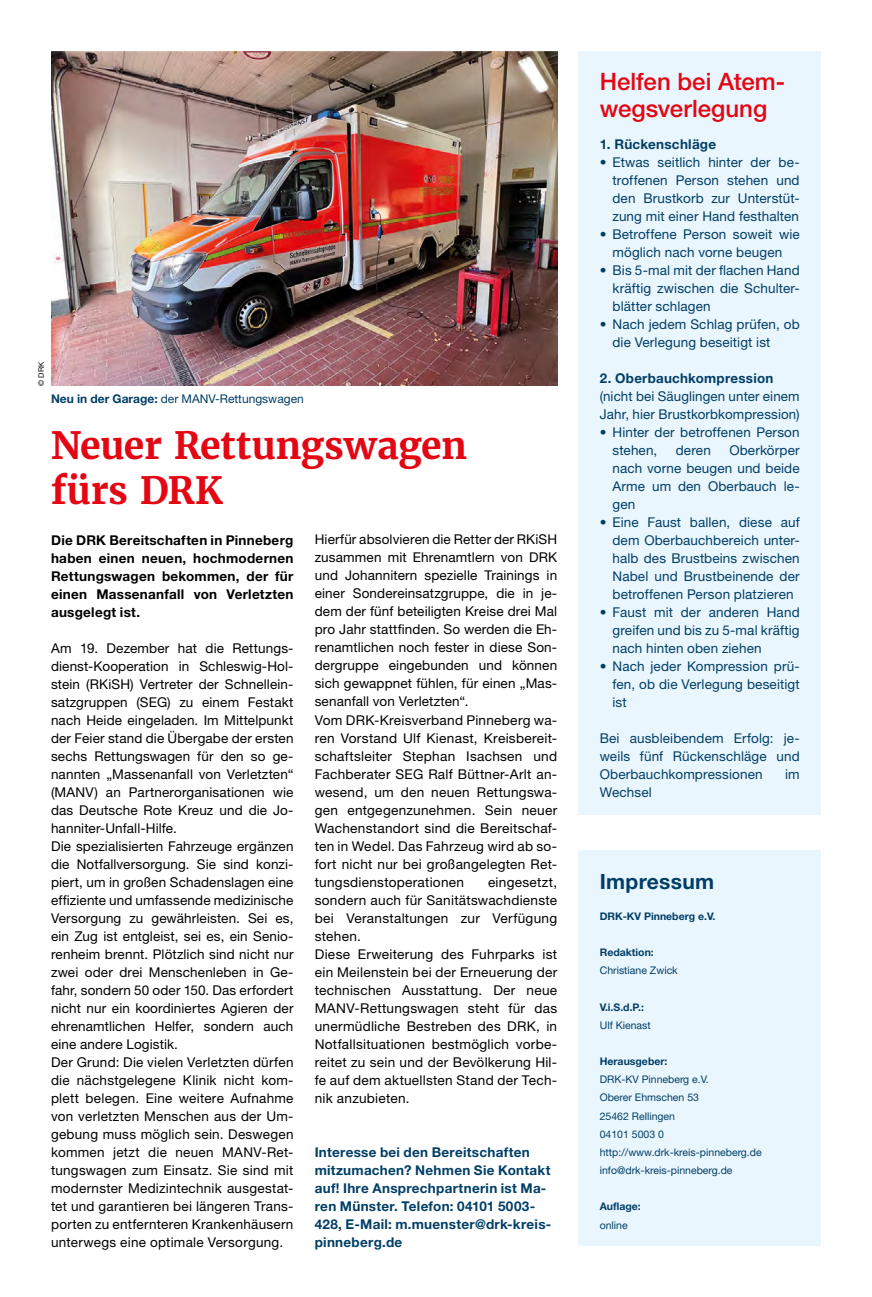
<style>
.page{position:relative;width:872px;height:1297px;background:#fff}
.page>*{position:absolute;margin:0;border:0;box-sizing:border-box;transform-origin:0 0}
.t1{font:700 37.5px/45px "Merriweather";letter-spacing:-.01em;color:#e30613}
.t2{font:500 24px/27px "Helvetica Neue LT Pro";color:#e30613}
.t3{font:700 21px "Helvetica Neue LT Pro";letter-spacing:.015em;color:#003e66}
.t4{font:13.5px/18px "Helvetica Neue LT Pro";letter-spacing:.015em;color:#000}
.t5{font:13.5px/18px "Helvetica Neue LT Pro";letter-spacing:.01em;color:#003e66;text-align:justify}
.t6{font:700 13.5px/18px "Helvetica Neue LT Pro";letter-spacing:.02em;color:#003e66}
.t7{font:700 13.5px/18px "Helvetica Neue LT Pro";letter-spacing:.02em;color:#000;text-align:justify}
.t8{font:12px "Helvetica Neue LT Pro";color:#003e66}
.t9{font:10.5px/18.1px "Helvetica Neue LT Pro";color:#003e66}
.t10{font:700 10.5px "Helvetica Neue LT Pro";color:#003e66}
.t11{font:7.5px "Helvetica Neue LT Pro";color:#000}
.s1{font-weight:700}
</style>
<div class="page">
<img style="left:51px;top:52px;width:506px;height:334px">
<div style="left:578px;top:851px;width:243px;height:395px;background:#eaf6fe"></div>
<div style="left:578px;top:51px;width:243px;height:764px;background:#eaf6fe"></div>
<p class="t11" style="left:37px;top:386px;width:25px;rotate:-90deg">© DRK</p>
<p class="t8" style="left:51px;top:392px;width:254px"><span class="s1">Neu in der Garage:</span> der MANV-Rettungswagen</p>
<h1 class="t1" style="left:51px;top:423px;width:418px">Neuer Rettungswagen fürs DRK</h1>
<p class="t7" style="left:51px;top:530px;width:244px">Die DRK Bereitschaften in Pinneberg haben einen neuen, hochmodernen Rettungswagen bekommen, der für einen Massenanfall von Verletzten ausgelegt ist.</p>
<p class="t4" style="left:51px;top:638px;width:244px">Am 19. Dezember hat die Rettungs&shy;dienst-Kooperation in Schleswig-Hol&shy;stein (RKiSH) Vertreter der Schnellein&shy;satzgruppen (SEG) zu einem Festakt nach Heide eingeladen. Im Mittelpunkt der Feier stand die Übergabe der ersten sechs Rettungswagen für den so ge&shy;nannten „Massenanfall von Verletzten“ (MANV) an Partnerorganisationen wie das Deutsche Rote Kreuz und die Jo&shy;hanniter-Unfall-Hilfe.<br>Die spezialisierten Fahrzeuge ergänzen die Notfallversorgung. Sie sind konzi&shy;piert, um in großen Schadenslagen eine effiziente und umfassende medizinische Versorgung zu gewährleisten. Sei es, ein Zug ist entgleist, sei es, ein Senio&shy;renheim brennt. Plötzlich sind nicht nur zwei oder drei Menschenleben in Ge&shy;fahr, sondern 50 oder 150. Das erfordert nicht nur ein koordiniertes Agieren der ehrenamtlichen Helfer, sondern auch eine andere Logistik.<br>Der Grund: Die vielen Verletzten dürfen die nächstgelegene Klinik nicht kom&shy;plett belegen. Eine weitere Aufnahme von verletzten Menschen aus der Um&shy;gebung muss möglich sein. Deswegen kommen jetzt die neuen MANV-Ret&shy;tungswagen zum Einsatz. Sie sind mit modernster Medizintechnik ausgestat&shy;tet und garantieren bei längeren Trans&shy;porten zu entfernteren Krankenhäusern unterwegs eine optimale Versorgung.</p>
<p class="t4" style="left:315px;top:530px;width:244px">Hierfür absolvieren die Retter der RKiSH zusammen mit Ehrenamtlern von DRK und Johannitern spezielle Trainings in einer Sondereinsatzgruppe, die in je&shy;dem der fünf beteiligten Kreise drei Mal pro Jahr stattfinden. So werden die Eh&shy;renamtlichen noch fester in diese Son&shy;dergruppe eingebunden und können sich gewappnet fühlen, für einen „Mas&shy;senanfall von Verletzten“.<br>Vom DRK-Kreisverband Pinneberg wa&shy;ren Vorstand Ulf Kienast, Kreisbereit&shy;schaftsleiter Stephan Isachsen und Fachberater SEG Ralf Büttner-Arlt an&shy;wesend, um den neuen Rettungswa&shy;gen entgegenzunehmen. Sein neuer Wachenstandort sind die Bereitschaf&shy;ten in Wedel. Das Fahrzeug wird ab so&shy;fort nicht nur bei großangelegten Ret&shy;tungsdienstoperationen</p>
<p class="t4" style="left:315px;top:872px;width:244px;text-indent:173px">eingesetzt, sondern auch für Sanitätswachdienste bei Veranstaltungen zur Verfügung stehen.<br>Diese Erweiterung des Fuhrparks ist ein Meilenstein bei der Erneuerung der technischen Ausstattung. Der neue<br>MANV-Rettungswagen steht für das unermüdliche Bestreben des DRK, in<br>Notfallsituationen bestmöglich vorbe&shy;reitet zu sein und der Bevölkerung Hil&shy;fe auf dem aktuellsten Stand der Tech&shy;nik anzubieten.</p>
<p class="t6" style="left:315px;top:1142px;width:238px">Interesse bei den Bereitschaften mitzumachen? Nehmen Sie Kontakt auf! Ihre Ansprechpartnerin ist Ma&shy;ren Münster. Telefon: 04101 5003-<br>428, E-Mail: m.muenster@drk-kreis&shy;pinneberg.de</p>
<h2 class="t2" style="left:600px;top:68px;width:187px">Helfen bei Atem&shy;wegsverlegung</h2>
<p class="t6" style="left:600px;top:134px;width:118px">1. Rückenschläge</p>
<p class="t5" style="left:612px;top:152px;width:189px;text-indent:-13px">• Etwas seitlich hinter der be&shy;troffenen Person stehen und den Brustkorb zur Unterstüt&shy;zung mit einer Hand festhalten</p>
<p class="t5" style="left:600px;top:224px;width:201px;text-align:center">• Betroffene Person soweit wie möglich nach vorne beugen</p>
<p class="t5" style="left:612px;top:260px;width:189px;text-indent:-13px">• Bis 5-mal mit der flachen Hand kräftig zwischen die Schulter&shy;blätter schlagen</p>
<p class="t5" style="left:612px;top:314px;width:189px;text-indent:-13px">• Nach jedem Schlag prüfen, ob die Verlegung beseitigt ist</p>
<p class="t6" style="left:600px;top:368px;width:175px">2. Oberbauchkompression</p>
<p class="t5" style="left:600px;top:386px;width:201px">(nicht bei Säuglingen unter einem<br>Jahr, hier Brustkorbkompression)</p>
<p class="t5" style="left:612px;top:422px;width:189px;text-indent:-13px">• Hinter der betroffenen Person stehen,</p>
<p class="t5" style="left:612px;top:440px;width:189px;text-indent:117px">Oberkörper nach vorne beugen und beide Arme um den Oberbauch le&shy;gen</p>
<p class="t5" style="left:612px;top:512px;width:189px;text-indent:-13px">• Eine Faust ballen, diese auf dem Oberbauchbereich unter&shy;halb des Brustbeins zwischen Nabel und Brustbeinende der betroffenen Person platzieren</p>
<p class="t5" style="left:612px;top:602px;width:189px;text-indent:-13px">• Faust mit der anderen Hand greifen und bis zu 5-mal kräftig nach hinten oben ziehen</p>
<p class="t5" style="left:612px;top:656px;width:189px;text-indent:-13px">• Nach jeder Kompression prü&shy;fen, ob die Verlegung beseitigt ist</p>
<p class="t5" style="left:600px;top:728px;width:201px">Bei ausbleibendem Erfolg: je&shy;weils fünf Rückenschläge und Oberbauchkompressionen</p>
<p class="t5" style="left:676px;top:440px;width:37px">deren</p>
<p class="t5" style="left:785px;top:764px;width:16px">im</p>
<p class="t5" style="left:600px;top:782px;width:54px">Wechsel</p>
<h3 class="t3" style="left:600px;top:869px;width:116px">Impressum</h3>
<p class="t10" style="left:600px;top:909px;width:117px">DRK-KV Pinneberg e.V.</p>
<p class="t10" style="left:600px;top:946px;width:56px">Redaktion:</p>
<p class="t9" style="left:600px;top:961px;width:79px">Christiane Zwick</p>
<p class="t10" style="left:600px;top:1000px;width:46px">V.i.S.d.P.:</p>
<p class="t9" style="left:600px;top:1016px;width:52px">Ulf Kienast</p>
<p class="t10" style="left:600px;top:1055px;width:69px">Herausgeber:</p>
<p class="t9" style="left:600px;top:1070px;width:163px">DRK-KV Pinneberg e.V.<br>Oberer Ehmschen 53<br>25462 Rellingen<br>04101 5003 0 http://www.drk-kreis-pinneberg.de info@drk-kreis-pinneberg.de</p>
<p class="t10" style="left:600px;top:1200px;width:43px">Auflage:</p>
<p class="t9" style="left:600px;top:1215px;width:30px">online</p>
</div>
